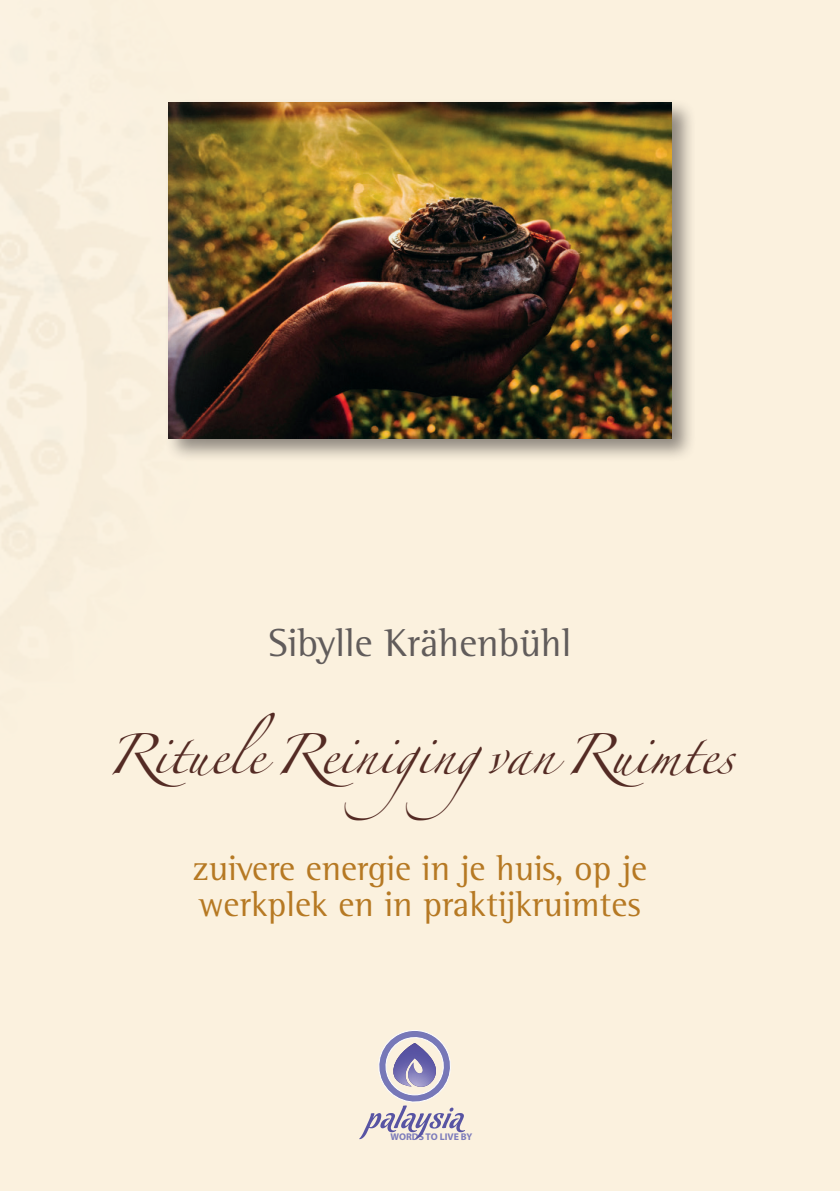
<style>
.page{position:relative;width:840px;height:1191px;background:#fff}
.page>*{position:absolute;margin:0;border:0;box-sizing:border-box;transform-origin:0 0}
.t1{font:40px "Rotis Semi Serif";color:#615c5b}
.t2{font:36px/36px "Rotis Semi Serif";color:#b67923}
.t3{font:36px "Zapfino";color:#542b24}
.t4{font:700 9.8px "Myriad Pro";color:#7d7cbb}
</style>
<div class="page">
<div style="left:0;top:0;width:839px;height:1191px;background:#fbf1de"></div>
<div style="left:164px;top:98px;width:532px;height:365px;background:#231f20;opacity:.5"></div>
<img style="left:232px;top:102px;width:439px;height:336px">
<svg style="left:359px;top:1030px;width:106px;height:109px"></svg>
<img style="left:10px;top:98px;width:222px;height:365px">
<p class="t1" style="left:268px;top:619px;width:304px">Sibylle Krähenbühl</p>
<p class="t3" style="left:106px;top:740px;width:629px">Rituele Reinigingvan Ruimtes</p>
<p class="t2" style="left:193px;top:849px;width:455px">zuivere energie in je huis, op je werkplek en in praktijkruimtes</p>
<p class="t4" style="left:390px;top:1130px;width:83px">WORDS TO LIVE BY</p>
</div>
